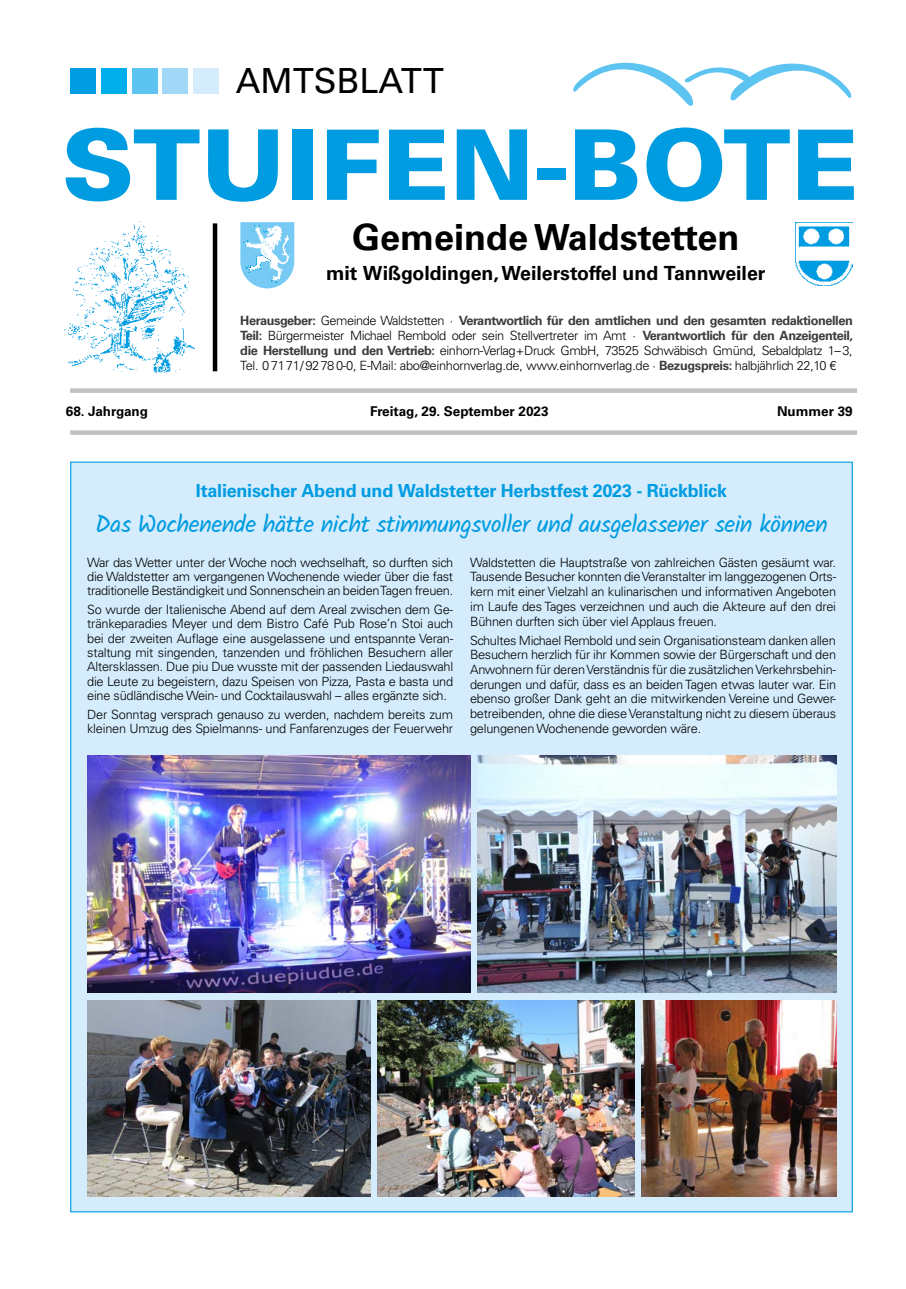
<style>
.page{position:relative;width:906px;height:1289px;background:#fff}
.page>*{position:absolute;margin:0;border:0;box-sizing:border-box;transform-origin:0 0}
.t1{font:900 97.5px "Univers LT";letter-spacing:.005em;color:#009ce1;scale:1.04 1}
.t2{font:700 36px "Univers LT";color:#000}
.t3{font:34.65px "Univers LT";color:#000}
.t4{font:24px "Solitreo";letter-spacing:-.02em;color:#009ce1}
.t5{font:700 19.5px "Univers LT";color:#000}
.t6{font:700 18px "Univers LT";letter-spacing:-.01em;color:#009ce1}
.t7{font:700 13.5px "Univers LT";color:#000}
.t8{font:300 12.75px/14.7px "Univers LT";letter-spacing:-.02em;color:#000;text-align:justify}
.s1{font-weight:700;color:#3c3c3b}
</style>
<div class="page">
<div style="left:70px;top:430px;width:787px;height:5px;background:#c1c0c0"></div>
<div style="left:70px;top:388px;width:787px;height:5px;background:#c1c0c0"></div>
<img style="left:64px;top:221px;width:131px;height:152px">
<hr style="left:213px;top:223px;width:4px;height:148px;background:#000">
<svg style="left:573px;top:62px;width:278px;height:44px"></svg>
<svg style="left:240px;top:222px;width:54px;height:66px"></svg>
<img style="left:796px;top:222px;width:57px;height:64px">
<div style="left:70px;top:68px;width:26px;height:26px;background:#009ce1"></div>
<div style="left:101px;top:68px;width:26px;height:26px;background:#00aee9"></div>
<div style="left:132px;top:68px;width:25px;height:26px;background:#5dc3f0"></div>
<div style="left:163px;top:68px;width:25px;height:26px;background:#a1d8f7"></div>
<div style="left:193px;top:68px;width:26px;height:26px;background:#d4ecfc"></div>
<div style="left:70px;top:461px;width:783px;height:751px;background:#d4ecfc;border:1px solid #009ce1"></div>
<img style="left:87px;top:755px;width:383px;height:237px">
<img style="left:478px;top:755px;width:358px;height:237px">
<img style="left:377px;top:1000px;width:257px;height:196px">
<img style="left:642px;top:1000px;width:194px;height:196px">
<img style="left:87px;top:1000px;width:283px;height:196px">
<h3 class="t3" style="left:236px;top:60px;width:210px">AMTSBLATT</h3>
<h1 class="t1" style="left:61px;top:104px;width:768px">STUIFEN-BOTE</h1>
<h2 class="t2" style="left:352px;top:217px;width:389px">Gemeinde Waldstetten</h2>
<h3 class="t5" style="left:326px;top:262px;width:441px">mit Wißgoldingen, Weilerstoffel und Tannweiler</h3>
<p class="t8" style="left:240px;top:313px;width:614px"><span class="s1">Herausgeber:</span> Gemeinde Waldstetten · <span class="s1">Verantwortlich für den amtlichen und den gesamten redaktionellen Teil:</span> Bürgermeister Michael Rembold oder sein Stellvertreter im Amt · <span class="s1">Verantwortlich für den Anzeigenteil, die Herstellung und den Vertrieb:</span> einhorn-Verlag+Druck GmbH, 73525 Schwäbisch Gmünd, Sebaldplatz 1–3, Tel. 07171/92780-0, E-Mail: abo@einhornverlag.de, www.einhornverlag.de · <span class="s1">Bezugspreis:</span> halbjährlich 22,10 €</p>
<p class="t7" style="left:66px;top:403px;width:84px">68. Jahrgang</p>
<p class="t7" style="left:370px;top:403px;width:180px">Freitag, 29. September 2023</p>
<p class="t7" style="left:777px;top:403px;width:77px">Nummer 39</p>
<h3 class="t6" style="left:196px;top:480px;width:532px">Italienischer Abend und Waldstetter Herbstfest 2023 - Rückblick</h3>
<h3 class="t4" style="left:95px;top:509px;width:734px">Das Wochenende hätte nicht stimmungsvoller und ausgelassener sein können</h3>
<p class="t8" style="left:87px;top:555px;width:367px">War das Wetter unter der Woche noch wechselhaft, so durften sich die Waldstetter am vergangenen Wochenende wieder über die fast traditionelle Beständigkeit und Sonnenschein an beiden Tagen freuen.</p>
<p class="t8" style="left:87px;top:602px;width:367px">So wurde der Italienische Abend auf dem Areal zwischen dem Ge&shy;tränkeparadies Meyer und dem Bistro Café Pub Rose’n Stoi auch bei der zweiten Auflage eine ausgelassene und entspannte Veran&shy;staltung mit singenden, tanzenden und fröhlichen Besuchern aller Altersklassen. Due piu Due wusste mit der passenden Liedauswahl die Leute zu begeistern, dazu Speisen von Pizza, Pasta e basta und eine südländische Wein- und Cocktailauswahl – alles ergänzte sich.</p>
<p class="t8" style="left:87px;top:707px;width:367px">Der Sonntag versprach genauso zu werden, nachdem bereits zum kleinen Umzug des Spielmanns- und Fanfarenzuges der Feuerwehr</p>
<p class="t8" style="left:470px;top:555px;width:368px">Waldstetten die Hauptstraße von zahlreichen Gästen gesäumt war.<br>Tausende Besucher konnten die Veranstalter im langgezogenen Orts&shy;kern mit einer Vielzahl an kulinarischen und informativen Angeboten im Laufe des Tages verzeichnen und auch die Akteure auf den drei Bühnen durften sich über viel Applaus freuen.</p>
<p class="t8" style="left:470px;top:632px;width:367px">Schultes Michael Rembold und sein Organisationsteam danken allen Besuchern herzlich für ihr Kommen sowie der Bürgerschaft und den Anwohnern für deren Verständnis für die zusätzlichen Verkehrsbehin&shy;derungen und dafür, dass es an beiden Tagen etwas lauter war. Ein ebenso großer Dank geht an die mitwirkenden Vereine und Gewer&shy;betreibenden, ohne die diese Veranstaltung nicht zu diesem überaus gelungenen Wochenende geworden wäre.</p>
</div>
